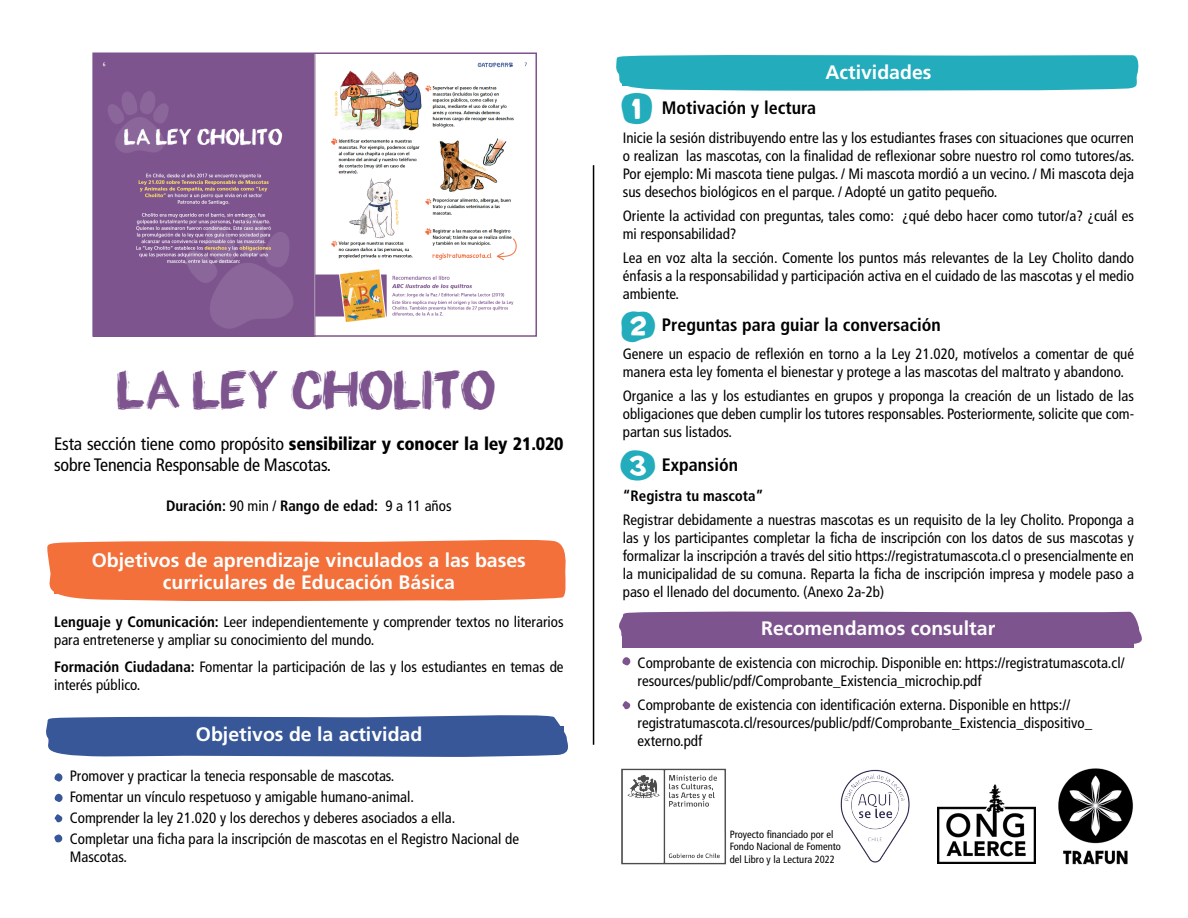
<style>
.page{position:relative;width:1188px;height:918px;background:#fff}
.page>*{position:absolute;margin:0;border:0;box-sizing:border-box;transform-origin:0 0}
.t1{font:49.5px "appopaint";color:#7e548f}
.t2{font:40.5px "Unround";color:#22acbc}
.t3{font:700 19.5px/22.5px "Frutiger LT Std";color:#fff;text-align:center}
.t4{font:condensed 18px/21.6px "Frutiger LT Std";letter-spacing:-.01em;color:#000}
.t5{font:700 condensed 18px "Frutiger LT Std";color:#000}
.t6{font:condensed 15px/18px "Frutiger LT Std";color:#000}
.t7{font:700 condensed 15px "Frutiger LT Std";color:#000}
.t8{font:condensed 10.5px/12.6px "Frutiger LT Std";color:#000}
.s1{font-weight:900}
.s2{font-weight:400}
.s3{font-weight:700}
</style>
<div class="page">
<hr style="left:593px;top:165px;width:1px;height:580px;background:#000">
<svg style="left:47px;top:539px;width:519px;height:62px;background:#f5895c"></svg>
<div style="left:54px;top:552px;width:510px;height:42px;background:#f3703a"></div>
<svg style="left:46px;top:715px;width:522px;height:42px;background:#5671a8"></svg>
<div style="left:55px;top:726px;width:509px;height:23px;background:#375798"></div>
<svg style="left:54px;top:773px;width:9px;height:9px"></svg>
<svg style="left:54px;top:793px;width:9px;height:9px"></svg>
<svg style="left:55px;top:814px;width:7px;height:8px"></svg>
<svg style="left:54px;top:834px;width:8px;height:8px"></svg>
<svg style="left:616px;top:55px;width:523px;height:36px;background:#37b4c2"></svg>
<div style="left:623px;top:65px;width:511px;height:20px;background:#22acbc"></div>
<svg style="left:619px;top:611px;width:523px;height:33px;background:#8e699d"></svg>
<div style="left:622px;top:621px;width:512px;height:26px;background:#7e548f"></div>
<svg style="left:622px;top:657px;width:9px;height:9px"></svg>
<svg style="left:622px;top:701px;width:8px;height:8px"></svg>
<img style="left:840px;top:769px;width:70px;height:94px">
<img style="left:592px;top:724px;width:134px;height:141px">
<img style="left:938px;top:785px;width:97px;height:78px">
<img style="left:95px;top:55px;width:432px;height:279px">
<div style="left:92px;top:52px;width:445px;height:285px;border:2px solid #7f5290"></div>
<img style="left:1058px;top:768px;width:75px;height:97px">
<h1 class="t1" style="left:118px;top:360px;width:380px">LA LEY CHOLITO</h1>
<p class="t4" style="left:54px;top:433px;width:511px">Esta sección tiene como propósito <span class="s1">sensibilizar y conocer la ley 21.020 </span>sobre Tenencia Responsable de Mascotas.</p>
<p class="t7" style="left:166px;top:497px;width:287px">Duración: <span class="s2">90 min /</span> Rango de edad: <span class="s2">9 a 11 años</span></p>
<h3 class="t3" style="left:92px;top:549px;width:436px">Objetivos de aprendizaje vinculados a las bases curriculares de Educación Básica</h3>
<p class="t6" style="left:54px;top:613px;width:511px"><span class="s3">Lenguaje y Comunicación:</span> Leer independientemente y comprender textos no literarios para entretenerse y ampliar su conocimiento del mundo.</p>
<p class="t6" style="left:54px;top:658px;width:511px"><span class="s3">Formación Ciudadana:</span> Fomentar la participación de las y los estudiantes en temas de interés público.</p>
<h3 class="t3" style="left:196px;top:723px;width:228px">Objetivos de la actividad</h3>
<p class="t6" style="left:70px;top:765px;width:451px;line-height:21px">Promover y practicar la tenecia responsable de mascotas.<br>Fomentar un vínculo respetuoso y amigable humano-animal.<br>Comprender la ley 21.020 y los derechos y deberes asociados a ella.<br>Completar una ficha para la inscripción de mascotas en el Registro Nacional de</p>
<p class="t6" style="left:70px;top:848px;width:59px">Mascotas.</p>
<h3 class="t3" style="left:825px;top:62px;width:108px">Actividades</h3>
<h2 class="t2" style="left:621px;top:86px;width:33px">1</h2>
<p class="t5" style="left:662px;top:97px;width:156px">Motivación y lectura</p>
<p class="t6" style="left:623px;top:129px;width:513px;text-align:justify">Inicie la sesión distribuyendo entre las y los estudiantes frases con situaciones que ocurren o realizan las mascotas, con la finalidad de reflexionar sobre nuestro rol como tutores/as.<br>Por ejemplo: Mi mascota tiene pulgas. / Mi mascota mordió a un vecino. / Mi mascota deja sus desechos biológicos en el parque. / Adopté un gatito pequeño.</p>
<p class="t6" style="left:623px;top:207px;width:513px">Oriente la actividad con preguntas, tales como: ¿qué debo hacer como tutor/a? ¿cuál es mi responsabilidad?</p>
<p class="t6" style="left:623px;top:249px;width:513px;text-align:justify">Lea en voz alta la sección. Comente los puntos más relevantes de la Ley Cholito dando énfasis a la responsabilidad y participación activa en el cuidado de las mascotas y el medio ambiente.</p>
<h2 class="t2" style="left:621px;top:304px;width:36px">2</h2>
<p class="t5" style="left:662px;top:314px;width:280px">Preguntas para guiar la conversación</p>
<p class="t6" style="left:623px;top:345px;width:513px">Genere un espacio de reflexión en torno a la Ley 21.020, motívelos a comentar de qué manera esta ley fomenta el bienestar y protege a las mascotas del maltrato y abandono.</p>
<p class="t6" style="left:623px;top:387px;width:513px;text-align:justify">Organice a las y los estudiantes en grupos y proponga la creación de un listado de las obligaciones que deben cumplir los tutores responsables. Posteriormente, solicite que com&shy;partan sus listados.</p>
<h2 class="t2" style="left:620px;top:444px;width:37px">3</h2>
<p class="t5" style="left:662px;top:454px;width:78px">Expansión</p>
<p class="t7" style="left:623px;top:487px;width:142px">“Registra tu mascota”</p>
<p class="t6" style="left:623px;top:511px;width:513px;text-align:justify">Registrar debidamente a nuestras mascotas es un requisito de la ley Cholito. Proponga a las y los participantes completar la ficha de inscripción con los datos de sus mascotas y formalizar la inscripción a través del sitio https://registratumascota.cl o presencialmente en la municipalidad de su comuna. Reparta la ficha de inscripción impresa y modele paso a paso el llenado del documento. (Anexo 2a-2b)</p>
<h3 class="t3" style="left:761px;top:618px;width:236px">Recomendamos consultar</h3>
<p class="t6" style="left:638px;top:654px;width:488px">Comprobante de existencia con microchip. Disponible en: https://registratumascota.cl/ resources/public/pdf/Comprobante_Existencia_microchip.pdf</p>
<p class="t6" style="left:638px;top:696px;width:456px">Comprobante de existencia con identificación externa. Disponible en https:// registratumascota.cl/resources/public/pdf/Comprobante_Existencia_dispositivo_ externo.pdf</p>
<p class="t8" style="left:730px;top:828px;width:113px">Proyecto financiado por el<br>Fondo Nacional de Fomento del Libro y la Lectura 2022</p>
</div>
